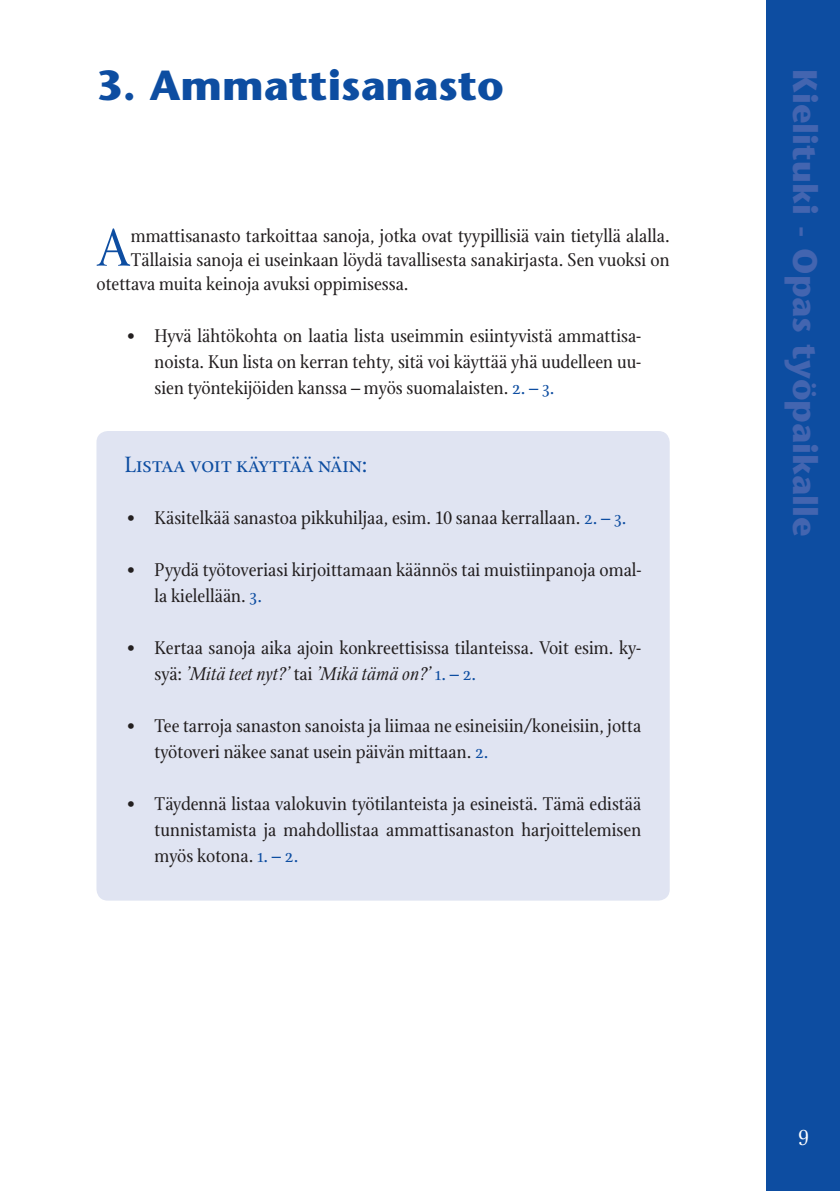
<style>
.page{position:relative;width:840px;height:1191px;background:#fff}
.page>*{position:absolute;margin:0;border:0;box-sizing:border-box;transform-origin:0 0}
.t1{font:57.4px "Stone Print";color:#0d4da1}
.t2{font:700 42px "Stone Sans";color:#0d4da1}
.t3{font:700 34px "Stone Sans";color:#4365b0}
.t4{font:24px "Stone Print Roman SC";color:#0d4da1}
.t5{font:24px "Stone Print";color:#fff}
.t6{font:20px/26px "Stone Print";color:#231f20}
.s1{font-family:"Stone Print Roman SC";color:#0d4da1}
.s2{font-style:italic}
</style>
<div class="page">
<div style="left:766px;top:0;width:73px;height:1191px;background:#0d4da1"></div>
<div style="left:96px;top:431px;width:573px;height:469px;background:#e0e4f2;border-radius:11px"></div>
<h2 class="t2" style="left:96px;top:60px;width:409px">3. Ammattisanasto</h2>
<h1 class="t1" style="left:96px;top:215px;width:36px">A</h1>
<p class="t6" style="left:131px;top:222px;width:540px">mmattisanasto tarkoittaa sanoja, jotka ovat tyypillisiä vain tietyllä alalla.</p>
<p class="t6" style="left:131px;top:246px;width:540px">Tällaisia sanoja ei useinkaan löydä tavallisesta sanakirjasta. Sen vuoksi on</p>
<p class="t6" style="left:96px;top:270px;width:313px">otettava muita keinoja avuksi oppimisessa.</p>
<p class="t6" style="left:154px;top:322px;width:488px;text-align:justify;text-indent:-28px">• Hyvä lähtökohta on laatia lista useimmin esiintyvistä ammattisa&shy;noista. Kun lista on kerran tehty, sitä voi käyttää yhä uudelleen uu&shy;sien työntekijöiden kanssa – myös suomalaisten. <span class="s1">2. – 3.</span></p>
<p class="t4" style="left:125px;top:450px;width:244px">Listaa voit käyttää näin:</p>
<p class="t6" style="left:126px;top:504px;width:501px">• Käsitelkää sanastoa pikkuhiljaa, esim. 10 sanaa kerrallaan. <span class="s1">2. – 3.</span></p>
<p class="t6" style="left:154px;top:556px;width:488px;text-indent:-28px">• Pyydä työtoveriasi kirjoittamaan käännös tai muistiinpanoja omal&shy;la kielellään. <span class="s1">3.</span></p>
<p class="t6" style="left:154px;top:634px;width:488px;text-indent:-28px">• Kertaa sanoja aika ajoin konkreettisissa tilanteissa. Voit esim. ky&shy;syä: <span class="s2">’Mitä teet nyt?’</span> tai <span class="s2">’Mikä tämä on?’</span> <span class="s1">1. – 2.</span></p>
<p class="t6" style="left:154px;top:712px;width:488px;text-indent:-28px">• Tee tarroja sanaston sanoista ja liimaa ne esineisiin/koneisiin, jotta työtoveri näkee sanat usein päivän mittaan. <span class="s1">2.</span></p>
<p class="t6" style="left:154px;top:790px;width:488px;text-align:justify;text-indent:-28px">• Täydennä listaa valokuvin työtilanteista ja esineistä. Tämä edistää tunnistamista ja mahdollistaa ammattisanaston harjoittelemisen myös kotona. <span class="s1">1. – 2.</span></p>
<h3 class="t3" style="left:825px;top:69px;width:469px;rotate:90deg">Kielituki - Opas työpaikalle</h3>
<p class="t5" style="left:797px;top:1123px;width:13px">9</p>
</div>
